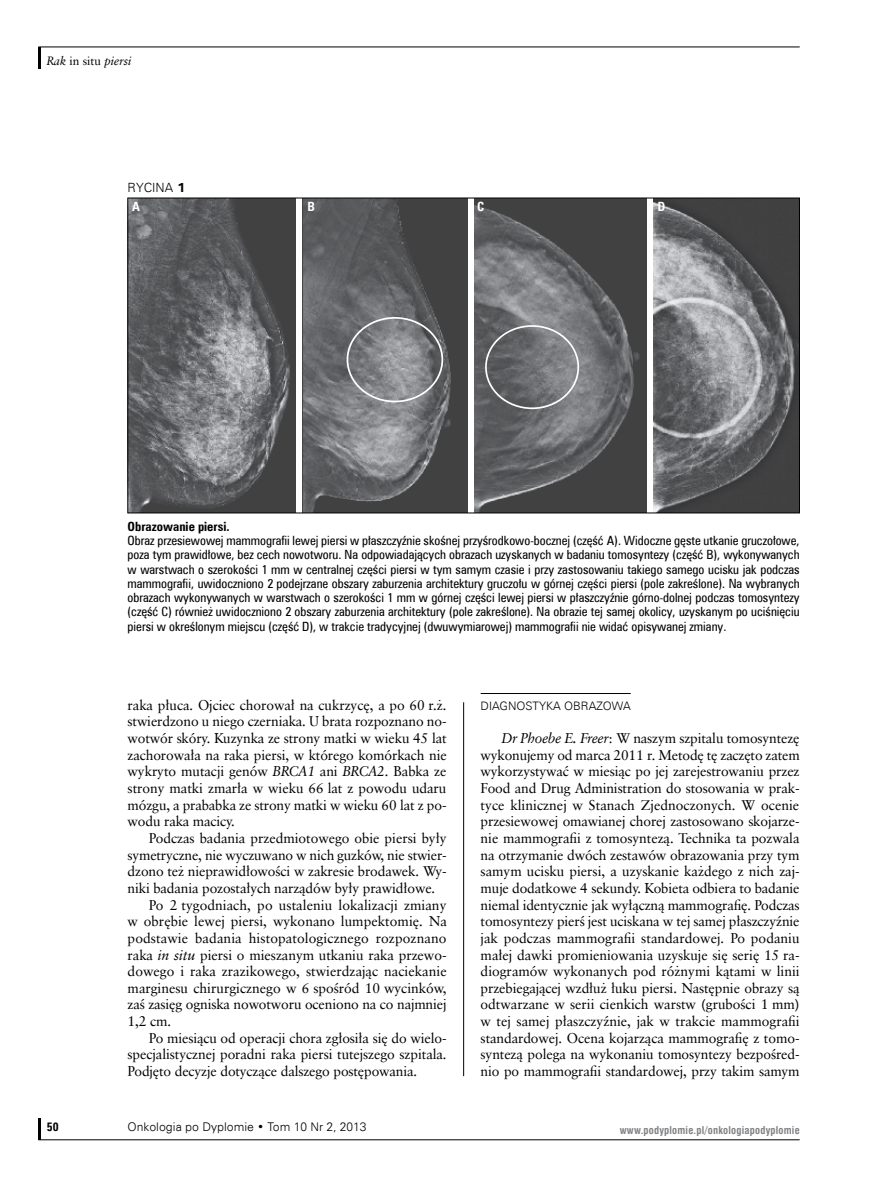
<style>
.page{position:relative;width:872px;height:1191px;background:#fff}
.page>*{position:absolute;margin:0;border:0;box-sizing:border-box;transform-origin:0 0}
.t1{font:14.1px/16.6px "Class Garmnd EU";letter-spacing:-.01em;color:#000;text-align:justify}
.t2{font:12.75px/14.2px "Zurich Cn EU";color:#000;text-align:justify}
.t3{font:700 12.75px "Zurich Cn EU";color:#000}
.t4{font:12.75px "Zurich Lt EU";color:#000}
.t5{font:700 12.75px "Zurich Cn EU";color:#fff}
.t6{font:12px "Zurich Lt EU";color:#000}
.t7{font:italic 12px "Class Garmnd EU";color:#000}
.t8{font:700 12px "Zurich Cn EU";color:#000}
.t9{font:11.7px "Zurich Lt EU";color:#000}
.t10{font:700 10.5px "Swis 721 Cn EU";letter-spacing:.02em;color:#808285}
.s1{font-style:normal}
.s2{font-family:"Zurich Ex EU";font-weight:700}
.s3{font-style:italic}
</style>
<div class="page">
<hr style="left:38px;top:47px;width:2px;height:21px;background:#000">
<hr style="left:38px;top:1118px;width:2px;height:21px;background:#000">
<hr style="left:38px;top:1139px;width:761px;height:1px;background:#000">
<hr style="left:38px;top:47px;width:761px;height:1px;background:#000">
<hr style="left:480px;top:693px;width:150px;height:1px;background:#000">
<hr style="left:463px;top:702px;width:1px;height:374px;background:#000">
<svg style="left:295px;top:200px;width:359px;height:311px"></svg>
<img style="left:130px;top:200px;width:165px;height:311px">
<img style="left:654px;top:200px;width:143px;height:311px">
<img style="left:303px;top:200px;width:164px;height:311px">
<img style="left:474px;top:200px;width:172px;height:311px">
<div style="left:346px;top:317px;width:97px;height:85px;border:2px solid #fff;border-radius:50%"></div>
<div style="left:485px;top:325px;width:94px;height:84px;border:2px solid #fff;border-radius:50%"></div>
<p class="t7" style="left:47px;top:53px;width:86px">Rak <span class="s1">in situ</span> piersi</p>
<p class="t4" style="left:128px;top:180px;width:60px">RYCINA <span class="s2">1</span></p>
<p class="t5" style="left:132px;top:199px;width:9px">A</p>
<p class="t5" style="left:307px;top:199px;width:9px">B</p>
<p class="t5" style="left:477px;top:199px;width:9px">C</p>
<p class="t5" style="left:657px;top:199px;width:9px">D</p>
<p class="t3" style="left:128px;top:518px;width:103px">Obrazowanie piersi.</p>
<p class="t2" style="left:128px;top:533px;width:673px">Obraz przesiewowej mammografii lewej piersi w płaszczyźnie skośnej przyśrodkowo-bocznej (część A). Widoczne gęste utkanie gruczołowe, poza tym prawidłowe, bez cech nowotworu. Na odpowiadających obrazach uzyskanych w badaniu tomosyntezy (część B), wykonywanych w warstwach o szerokości 1 mm w centralnej części piersi w tym samym czasie i przy zastosowaniu takiego samego ucisku jak podczas mammografii, uwidoczniono 2 podejrzane obszary zaburzenia architektury gruczołu w górnej części piersi (pole zakreślone). Na wybranych obrazach wykonywanych w warstwach o szerokości 1 mm w górnej części lewej piersi w płaszczyźnie górno-dolnej podczas tomosyntezy (część C) również uwidoczniono 2 obszary zaburzenia architektury (pole zakreślone). Na obrazie tej samej okolicy, uzyskanym po uciśnięciu piersi w określonym miejscu (część D), w trakcie tradycyjnej (dwuwymiarowej) mammografii nie widać opisywanej zmiany.</p>
<p class="t1" style="left:128px;top:696px;width:321px">raka płuca. Ojciec chorował na cukrzycę, a po 60 r.ż. stwierdzono u niego czerniaka. U brata rozpoznano no&shy;wotwór skóry. Kuzynka ze strony matki w wieku 45 lat zachorowała na raka piersi, w którego komórkach nie wykryto mutacji genów <span class="s3">BRCA1</span> ani <span class="s3">BRCA2</span>. Babka ze strony matki zmarła w wieku 66 lat z powodu udaru mózgu, a prababka ze strony matki w wieku 60 lat z po&shy;wodu raka macicy.</p>
<p class="t1" style="left:149px;top:829px;width:299px">Podczas badania przedmiotowego obie piersi były</p>
<p class="t1" style="left:128px;top:846px;width:320px">symetryczne, nie wyczuwano w nich guzków, nie stwier-</p>
<p class="t1" style="left:128px;top:863px;width:320px">dzono też nieprawidłowości w zakresie brodawek. Wy-</p>
<p class="t1" style="left:128px;top:879px;width:309px">niki badania pozostałych narządów były prawidłowe.</p>
<p class="t1" style="left:149px;top:896px;width:299px">Po 2 tygodniach, po ustaleniu lokalizacji zmiany</p>
<p class="t1" style="left:128px;top:913px;width:321px">w obrębie lewej piersi, wykonano lumpektomię. Na</p>
<p class="t1" style="left:128px;top:929px;width:320px">podstawie badania histopatologicznego rozpoznano</p>
<p class="t1" style="left:128px;top:946px;width:320px">raka <span class="s3">in situ</span> piersi o mieszanym utkaniu raka przewo-</p>
<p class="t1" style="left:128px;top:963px;width:321px">dowego i raka zrazikowego, stwierdzając naciekanie</p>
<p class="t1" style="left:128px;top:979px;width:320px">marginesu chirurgicznego w 6 spośród 10 wycinków,</p>
<p class="t1" style="left:128px;top:996px;width:320px">zaś zasięg ogniska nowotworu oceniono na co najmniej</p>
<p class="t1" style="left:128px;top:1013px;width:45px">1,2 cm.</p>
<p class="t1" style="left:149px;top:1029px;width:299px">Po miesiącu od operacji chora zgłosiła się do wielo-</p>
<p class="t1" style="left:128px;top:1046px;width:321px">specjalistycznej poradni raka piersi tutejszego szpitala.</p>
<p class="t1" style="left:128px;top:1062px;width:291px">Podjęto decyzje dotyczące dalszego postępowania.</p>
<p class="t9" style="left:480px;top:698px;width:152px">DIAGNOSTYKA OBRAZOWA</p>
<p class="t1" style="left:480px;top:729px;width:321px;text-indent:21px"><span class="s3">Dr Phoebe E. Freer</span>: W naszym szpitalu tomosyntezę wykonujemy od marca 2011 r. Metodę tę zaczęto zatem wykorzystywać w miesiąc po jej zarejestrowaniu przez Food and Drug Administration do stosowania w prak&shy;tyce klinicznej w Stanach Zjednoczonych. W ocenie przesiewowej omawianej chorej zastosowano skojarze&shy;nie mammografii z tomosyntezą. Technika ta pozwala na otrzymanie dwóch zestawów obrazowania przy tym samym ucisku piersi, a uzyskanie każdego z nich zaj&shy;muje dodatkowe 4 sekundy. Kobieta odbiera to badanie niemal identycznie jak wyłączną mammografię. Podczas tomosyntezy pierś jest uciskana w tej samej płaszczyźnie jak podczas mammografii standardowej. Po podaniu małej dawki promieniowania uzyskuje się serię 15 ra&shy;diogramów wykonanych pod różnymi kątami w linii przebiegającej wzdłuż łuku piersi. Następnie obrazy są odtwarzane w serii cienkich warstw (grubości 1 mm) w tej samej płaszczyźnie, jak w trakcie mammografii standardowej. Ocena kojarząca mammografię z tomo&shy;syntezą polega na wykonaniu tomosyntezy bezpośred&shy;nio po mammografii standardowej, przy takim samym</p>
<p class="t8" style="left:47px;top:1119px;width:13px">50</p>
<p class="t6" style="left:128px;top:1119px;width:240px">Onkologia po Dyplomie • Tom 10 Nr 2, 2013</p>
<p class="t10" style="left:620px;top:1123px;width:181px">www.podyplomie.pl/onkologiapodyplomie</p>
</div>
